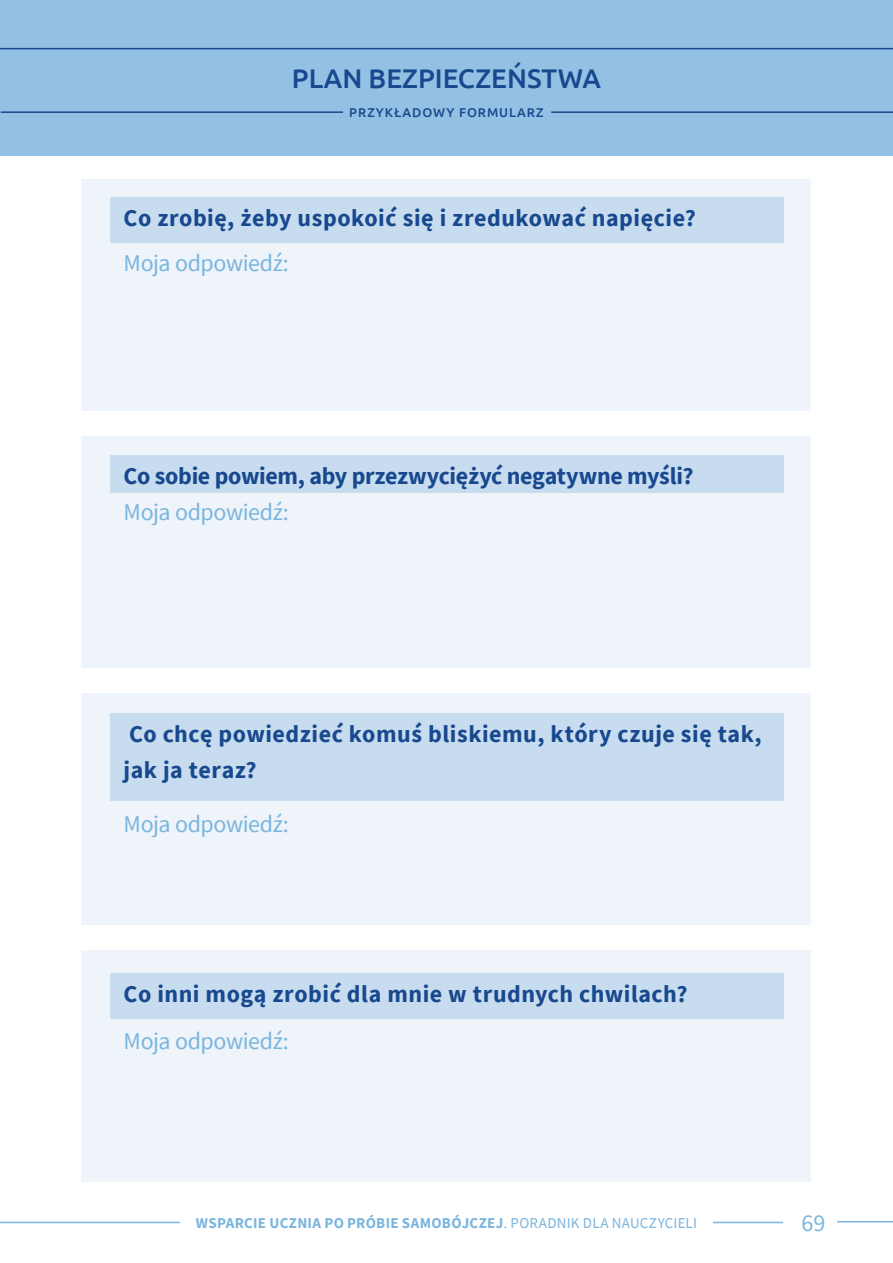
<style>
.page{position:relative;width:893px;height:1263px;background:#fff}
.page>*{position:absolute;margin:0;border:0;box-sizing:border-box;transform-origin:0 0}
._30pt_Size_Align_Left{font:500 27px "Ubuntu";color:#18488e}
._16pt_Size_Align_Left{font:700 24px/36px "Source Sans Pro";letter-spacing:.02em;color:#18488e}
._16pt_Size_Align_Left-2{font:24px "Source Sans Pro";letter-spacing:-.02em;color:#7ab5de}
._16pt_Size_Align_Left-3{font:700 24px "Source Sans Pro";letter-spacing:-.01em;color:#18488e}
.t1{font:700 15px "Source Sans Pro";letter-spacing:.015em;color:#7ab5de}
._17_PKT_Subtytuły{font:500 12.75px "Ubuntu";letter-spacing:.075em;color:#18488e}
.s1{font-weight:400}
</style>
<div class="page">
<div style="left:82px;top:179px;width:729px;height:232px;background:#eef4fa"></div>
<div style="left:110px;top:198px;width:674px;height:45px;background:#c7dcef"></div>
<div style="left:82px;top:436px;width:729px;height:232px;background:#eef4fa"></div>
<div style="left:82px;top:693px;width:729px;height:231px;background:#eef4fa"></div>
<div style="left:82px;top:950px;width:729px;height:231px;background:#eef4fa"></div>
<div style="left:110px;top:455px;width:674px;height:38px;background:#c7dcef"></div>
<div style="left:110px;top:713px;width:674px;height:88px;background:#c7dcef"></div>
<div style="left:110px;top:974px;width:674px;height:45px;background:#c7dcef"></div>
<hr style="left:0;top:1222px;width:180px;height:1px;background:#7ab5de">
<hr style="left:713px;top:1222px;width:70px;height:1px;background:#7ab5de">
<hr style="left:837px;top:1221px;width:56px;height:1px;background:#7ab5de">
<div style="left:0;top:0;width:893px;height:155px;background:#94c1e3"></div>
<hr style="left:0;top:48px;width:893px;height:1px;background:#18488e">
<hr style="left:1px;top:111px;width:342px;height:2px;background:#18488e">
<hr style="left:551px;top:111px;width:342px;height:2px;background:#18488e">
<p class="_30pt_Size_Align_Left" style="left:292px;top:61px;width:311px">PLAN BEZPIECZEŃSTWA</p>
<p class="_17_PKT_Subtytuły" style="left:349px;top:104px;width:196px">PRZYKŁADOWY FORMULARZ</p>
<p class="_16pt_Size_Align_Left" style="left:124px;top:200px;width:574px">Co zrobię, żeby uspokoić się i zredukować napięcie?</p>
<p class="_16pt_Size_Align_Left-2" style="left:124px;top:247px;width:167px">Moja odpowiedź:</p>
<p class="_16pt_Size_Align_Left-3" style="left:124px;top:459px;width:571px">Co sobie powiem, aby przezwyciężyć negatywne myśli?</p>
<p class="_16pt_Size_Align_Left-2" style="left:124px;top:497px;width:167px">Moja odpowiedź:</p>
<p class="_16pt_Size_Align_Left" style="left:124px;top:715px;width:639px">Co chcę powiedzieć komuś bliskiemu, który czuje się tak, jak ja teraz?</p>
<p class="_16pt_Size_Align_Left-2" style="left:124px;top:809px;width:167px">Moja odpowiedź:</p>
<p class="_16pt_Size_Align_Left" style="left:124px;top:976px;width:565px">Co inni mogą zrobić dla mnie w trudnych chwilach?</p>
<p class="_16pt_Size_Align_Left-2" style="left:124px;top:1025px;width:167px">Moja odpowiedź:</p>
<p class="t1" style="left:196px;top:1213px;width:502px">WSPARCIE UCZNIA PO PRÓBIE SAMOBÓJCZEJ<span class="s1">. PORADNIK DLA NAUCZYCIELI</span></p>
<p class="_16pt_Size_Align_Left-2" style="left:801px;top:1207px;width:26px">69</p>
</div>
